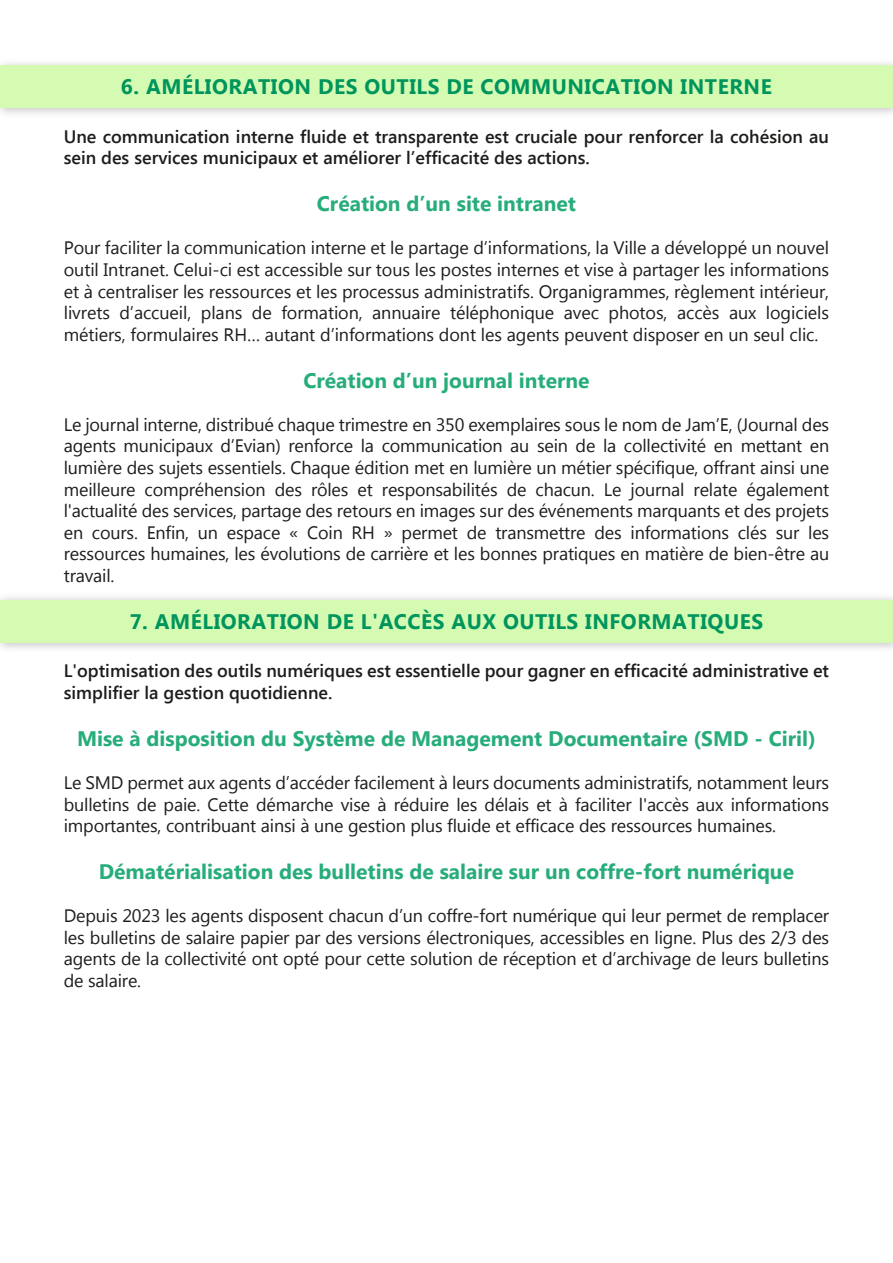
<style>
.page{position:relative;width:893px;height:1263px;background:#fff}
.page>*{position:absolute;margin:0;border:0;box-sizing:border-box;transform-origin:0 0}
.t1{font:700 21px "Segoe UI";color:#27ad7a}
.t2{font:700 21px "Segoe UI";letter-spacing:.025em;color:#00955c}
.t3{font:18px/21.6px "Segoe UI";letter-spacing:-.01em;color:#1d1d1b;text-align:justify}
.t4{font:600 18px/21.6px "Segoe UI";color:#1d1d1b}
</style>
<div class="page">
<div style="left:0;top:65px;width:893px;height:42px;background:#d5fbb3"></div>
<div style="left:0;top:600px;width:893px;height:42px;background:#d5fbb3"></div>
<p class="t2" style="left:121px;top:78px;width:652px">6. AM…LIORATION DES OUTILS DE COMMUNICATION INTERNE</p>
<p class="t4" style="left:64px;top:127px;width:767px">Une communication interne fluide et transparente est cruciale pour renforcer la cohÈsion au sein des services municipaux et amÈliorer líefficacitÈ des actions.</p>
<p class="t1" style="left:317px;top:195px;width:261px">CrÈation díun site intranet</p>
<p class="t3" style="left:64px;top:239px;width:767px">Pour faciliter la communication interne et le partage díinformations, la Ville a dÈveloppÈ un nouvel outil Intranet. Celui-ci est accessible sur tous les postes internes et vise ‡ partager les informations et ‡ centraliser les ressources et les processus administratifs. Organigrammes, rËglement intÈrieur, livrets díaccueil, plans de formation, annuaire tÈlÈphonique avec photos, accËs aux logiciels mÈtiers, formulaires RHÖ autant díinformations dont les agents peuvent disposer en un seul clic.</p>
<p class="t1" style="left:303px;top:372px;width:288px">CrÈation díun journal interne</p>
<p class="t3" style="left:64px;top:415px;width:767px">Le journal interne, distribuÈ chaque trimestre en 350 exemplaires sous le nom de JamíE, (Journal des agents municipaux díEvian) renforce la communication au sein de la collectivitÈ en mettant en lumiËre des sujets essentiels. Chaque Èdition met en lumiËre un mÈtier spÈcifique, offrant ainsi une meilleure compréhension des rôles et responsabilités de chacun. Le journal relate également l'actualitÈ des services, partage des retours en images sur des ÈvÈnements marquants et des projets en cours. Enfin, un espace ´ Coin RH ª permet de transmettre des informations clÈs sur les ressources humaines, les Èvolutions de carriËre et les bonnes pratiques en matiËre de bien-Ítre au travail.</p>
<p class="t2" style="left:130px;top:613px;width:635px">7. AM…LIORATION DE L'ACC»S AUX OUTILS INFORMATIQUES</p>
<p class="t4" style="left:64px;top:662px;width:767px">L'optimisation des outils numÈriques est essentielle pour gagner en efficacitÈ administrative et simplifier la gestion quotidienne.</p>
<p class="t1" style="left:77px;top:730px;width:740px">Mise ‡ disposition du SystËme de Management Documentaire (SMD - Ciril)</p>
<p class="t3" style="left:64px;top:773px;width:767px">Le SMD permet aux agents díaccÈder facilement ‡ leurs documents administratifs, notamment leurs bulletins de paie. Cette dÈmarche vise ‡ rÈduire les dÈlais et ‡ faciliter l'accËs aux informations importantes, contribuant ainsi ‡ une gestion plus fluide et efficace des ressources humaines.</p>
<p class="t1" style="left:99px;top:863px;width:697px">DÈmatÈrialisation des bulletins de salaire sur un coffre-fort numÈrique</p>
<p class="t3" style="left:64px;top:907px;width:767px">Depuis 2023 les agents disposent chacun díun coffre-fort numÈrique qui leur permet de remplacer les bulletins de salaire papier par des versions Èlectroniques, accessibles en ligne. Plus des 2/3 des agents de la collectivitÈ ont optÈ pour cette solution de rÈception et díarchivage de leurs bulletins de salaire.</p>
</div>
